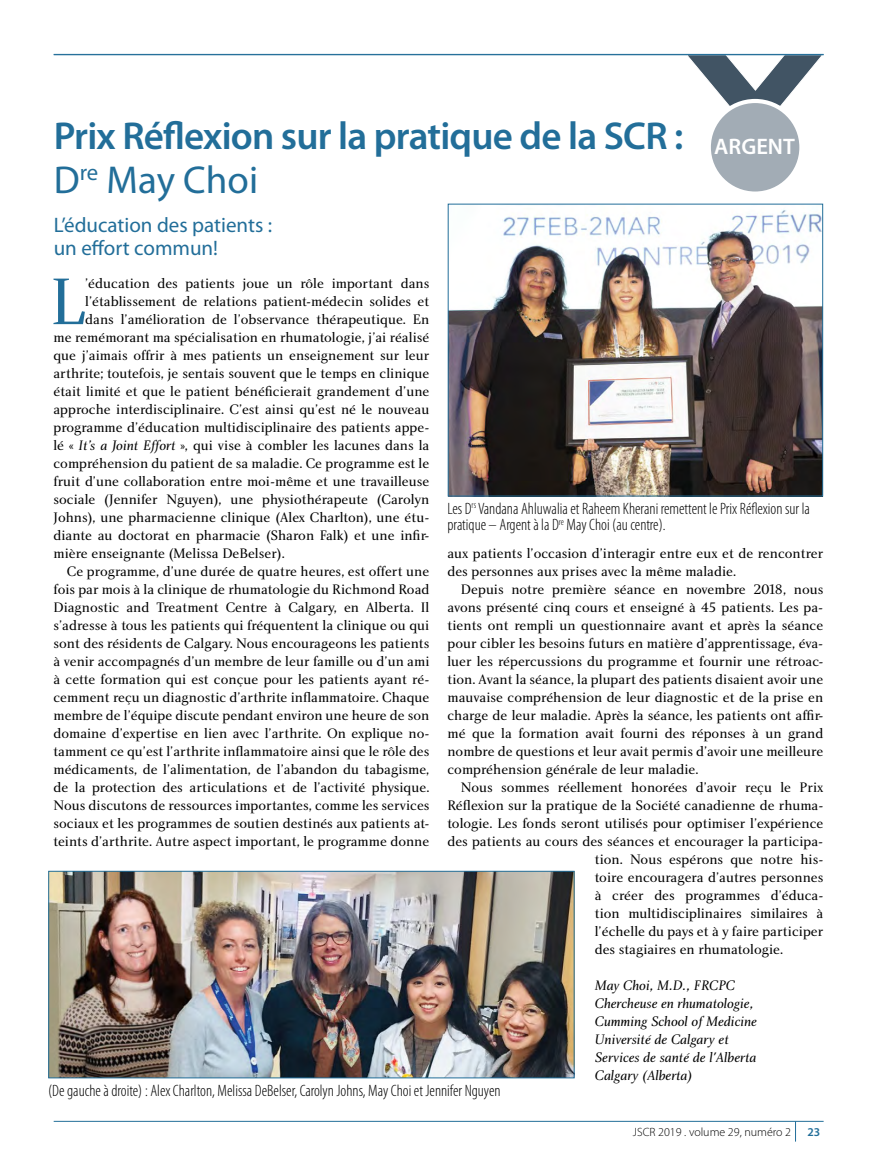
<style>
.page{position:relative;width:878px;height:1175px;background:#fff}
.page>*{position:absolute;margin:0;border:0;box-sizing:border-box;transform-origin:0 0}
.t1{font:68.25px "Charlotte Book Plain";color:#226e99}
.t2{font:600 39px/43.5px "Myriad Pro";letter-spacing:-.02em;color:#226e99}
.t3{font:600 22.5px "Myriad Pro";color:#fff}
.t4{font:21px/22.5px "Myriad Pro";color:#226e99}
.t5{font:300 condensed 16.5px/16.5px "Myriad Pro";color:#000}
.t6{font:14.25px/18px "Charlotte Book Plain";color:#000}
.t7{font:14.25px/18px "Charlotte Book Italic Plain";color:#000}
.t8{font:300 12px "Myriad Pro";color:#000}
.t9{font:600 12px "Myriad Pro";color:#226e99}
.s1{font-weight:400}
.s2{font-family:"Charlotte Book Italic Plain"}
</style>
<div class="page">
<svg style="left:685px;top:54px;width:139px;height:52px"></svg>
<div style="left:708px;top:101px;width:93px;height:93px;background:#a2acb5;border-radius:50%"></div>
<div style="left:706px;top:99px;width:97px;height:97px;border:4px solid #fff;border-radius:50%"></div>
<hr style="left:54px;top:1120px;width:769px;height:1px;background:#226e99">
<svg style="left:795px;top:1121px;width:1px;height:20px"></svg>
<img style="left:450px;top:210px;width:371px;height:284px">
<div style="left:448px;top:204px;width:375px;height:292px;border:1px solid #226e99"></div>
<hr style="left:54px;top:54px;width:769px;height:1px;background:#226e99">
<img style="left:50px;top:873px;width:522px;height:203px">
<div style="left:48px;top:871px;width:526px;height:207px;border:1px solid #226e99"></div>
<h2 class="t2" style="left:54px;top:115px;width:631px">Prix Réflexion sur la pratique de la SCR :<br><span class="s1">D</span><sup>re</sup> <span class="s1">May Choi</span></h2>
<h3 class="t4" style="left:54px;top:214px;width:220px">L’éducation des patients : un effort commun!</h3>
<h3 class="t3" style="left:714px;top:134px;width:82px">ARGENT</h3>
<h1 class="t1" style="left:50px;top:261px;width:37px">L</h1>
<p class="t6" style="left:85px;top:274px;width:346px">’éducation des patients joue un rôle important dans</p>
<p class="t6" style="left:85px;top:292px;width:346px">l’établissement de relations patient-médecin solides et</p>
<p class="t6" style="left:85px;top:310px;width:346px">dans l’amélioration de l’observance thérapeutique. En</p>
<p class="t6" style="left:53px;top:328px;width:377px">me remémorant ma spécialisation en rhumatologie, j’ai réalisé</p>
<p class="t6" style="left:53px;top:346px;width:377px">que j’aimais offrir à mes patients un enseignement sur leur</p>
<p class="t6" style="left:53px;top:364px;width:377px">arthrite; toutefois, je sentais souvent que le temps en clinique</p>
<p class="t6" style="left:53px;top:382px;width:377px">était limité et que le patient bénéficierait grandement d’une</p>
<p class="t6" style="left:53px;top:400px;width:377px">approche interdisciplinaire. C’est ainsi qu’est né le nouveau</p>
<p class="t6" style="left:53px;top:418px;width:377px">programme d’éducation multidisciplinaire des patients appe-</p>
<p class="t6" style="left:53px;top:436px;width:377px">lé « <span class="s2">It’s a Joint Effort</span> », qui vise à combler les lacunes dans la</p>
<p class="t6" style="left:53px;top:454px;width:377px">compréhension du patient de sa maladie. Ce programme est le</p>
<p class="t6" style="left:53px;top:472px;width:377px">fruit d’une collaboration entre moi-même et une travailleuse</p>
<p class="t6" style="left:53px;top:490px;width:377px">sociale (Jennifer Nguyen), une physiothérapeute (Carolyn</p>
<p class="t6" style="left:53px;top:508px;width:377px">Johns), une pharmacienne clinique (Alex Charlton), une étu-</p>
<p class="t6" style="left:53px;top:526px;width:377px">diante au doctorat en pharmacie (Sharon Falk) et une infir-</p>
<p class="t6" style="left:53px;top:544px;width:233px">mière enseignante (Melissa DeBelser).</p>
<p class="t6" style="left:67px;top:562px;width:364px">Ce programme, d’une durée de quatre heures, est offert une</p>
<p class="t6" style="left:53px;top:580px;width:377px">fois par mois à la clinique de rhumatologie du Richmond Road</p>
<p class="t6" style="left:53px;top:598px;width:377px">Diagnostic and Treatment Centre à Calgary, en Alberta. Il</p>
<p class="t6" style="left:53px;top:616px;width:377px">s’adresse à tous les patients qui fréquentent la clinique ou qui</p>
<p class="t6" style="left:53px;top:634px;width:377px">sont des résidents de Calgary. Nous encourageons les patients</p>
<p class="t6" style="left:53px;top:652px;width:377px">à venir accompagnés d’un membre de leur famille ou d’un ami</p>
<p class="t6" style="left:53px;top:670px;width:377px">à cette formation qui est conçue pour les patients ayant ré-</p>
<p class="t6" style="left:53px;top:688px;width:377px">cemment reçu un diagnostic d’arthrite inflammatoire. Chaque</p>
<p class="t6" style="left:53px;top:706px;width:377px">membre de l’équipe discute pendant environ une heure de son</p>
<p class="t6" style="left:53px;top:724px;width:377px">domaine d’expertise en lien avec l’arthrite. On explique no-</p>
<p class="t6" style="left:53px;top:742px;width:377px">tamment ce qu’est l’arthrite inflammatoire ainsi que le rôle des</p>
<p class="t6" style="left:53px;top:760px;width:377px">médicaments, de l’alimentation, de l’abandon du tabagisme,</p>
<p class="t6" style="left:53px;top:778px;width:377px">de la protection des articulations et de l’activité physique.</p>
<p class="t6" style="left:53px;top:796px;width:377px">Nous discutons de ressources importantes, comme les services</p>
<p class="t6" style="left:53px;top:814px;width:377px">sociaux et les programmes de soutien destinés aux patients at-</p>
<p class="t6" style="left:53px;top:832px;width:377px">teints d’arthrite. Autre aspect important, le programme donne</p>
<p class="t5" style="left:447px;top:500px;width:364px">Les D<sup>rs</sup> Vandana Ahluwalia et Raheem Kherani remettent le Prix Réflexion sur la pratique – Argent à la D<sup>re</sup> May Choi (au centre).</p>
<p class="t6" style="left:447px;top:544px;width:377px">aux patients l’occasion d’interagir entre eux et de rencontrer des personnes aux prises avec la même maladie.</p>
<p class="t6" style="left:447px;top:580px;width:377px;text-align:justify;text-indent:13px">Depuis notre première séance en novembre 2018, nous avons présenté cinq cours et enseigné à 45 patients. Les pa&shy;tients ont rempli un questionnaire avant et après la séance pour cibler les besoins futurs en matière d’apprentissage, éva&shy;luer les répercussions du programme et fournir une rétroac&shy;tion. Avant la séance, la plupart des patients disaient avoir une mauvaise compréhension de leur diagnostic et de la prise en charge de leur maladie. Après la séance, les patients ont affir&shy;mé que la formation avait fourni des réponses à un grand nombre de questions et leur avait permis d’avoir une meilleure compréhension générale de leur maladie.</p>
<p class="t6" style="left:461px;top:778px;width:364px">Nous sommes réellement honorées d’avoir reçu le Prix</p>
<p class="t6" style="left:447px;top:796px;width:377px">Réflexion sur la pratique de la Société canadienne de rhuma-</p>
<p class="t6" style="left:447px;top:814px;width:377px">tologie. Les fonds seront utilisés pour optimiser l’expérience</p>
<p class="t6" style="left:447px;top:832px;width:377px">des patients au cours des séances et encourager la participa-</p>
<p class="t6" style="left:594px;top:850px;width:230px">tion. Nous espérons que notre his-</p>
<p class="t6" style="left:594px;top:868px;width:230px">toire encouragera d’autres personnes</p>
<p class="t6" style="left:594px;top:886px;width:230px">à créer des programmes d’éduca-</p>
<p class="t6" style="left:594px;top:904px;width:230px">tion multidisciplinaires similaires à</p>
<p class="t6" style="left:594px;top:922px;width:230px">l’échelle du pays et à y faire participer</p>
<p class="t6" style="left:594px;top:940px;width:190px">des stagiaires en rhumatologie.</p>
<p class="t5" style="left:48px;top:1082px;width:454px">(De gauche à droite) : Alex Charlton, Melissa DeBelser, Carolyn Johns, May Choi et Jennifer Nguyen</p>
<p class="t7" style="left:594px;top:976px;width:164px">May Choi, M.D., FRCPC<br>Chercheuse en rhumatologie,<br>Cumming School of Medicine<br>Université de Calgary et<br>Services de santé de l'Alberta<br>Calgary (Alberta)</p>
<p class="t8" style="left:633px;top:1125px;width:160px">JSCR 2019 . volume 29, numéro 2</p>
<p class="t9" style="left:807px;top:1125px;width:14px">23</p>
</div>
